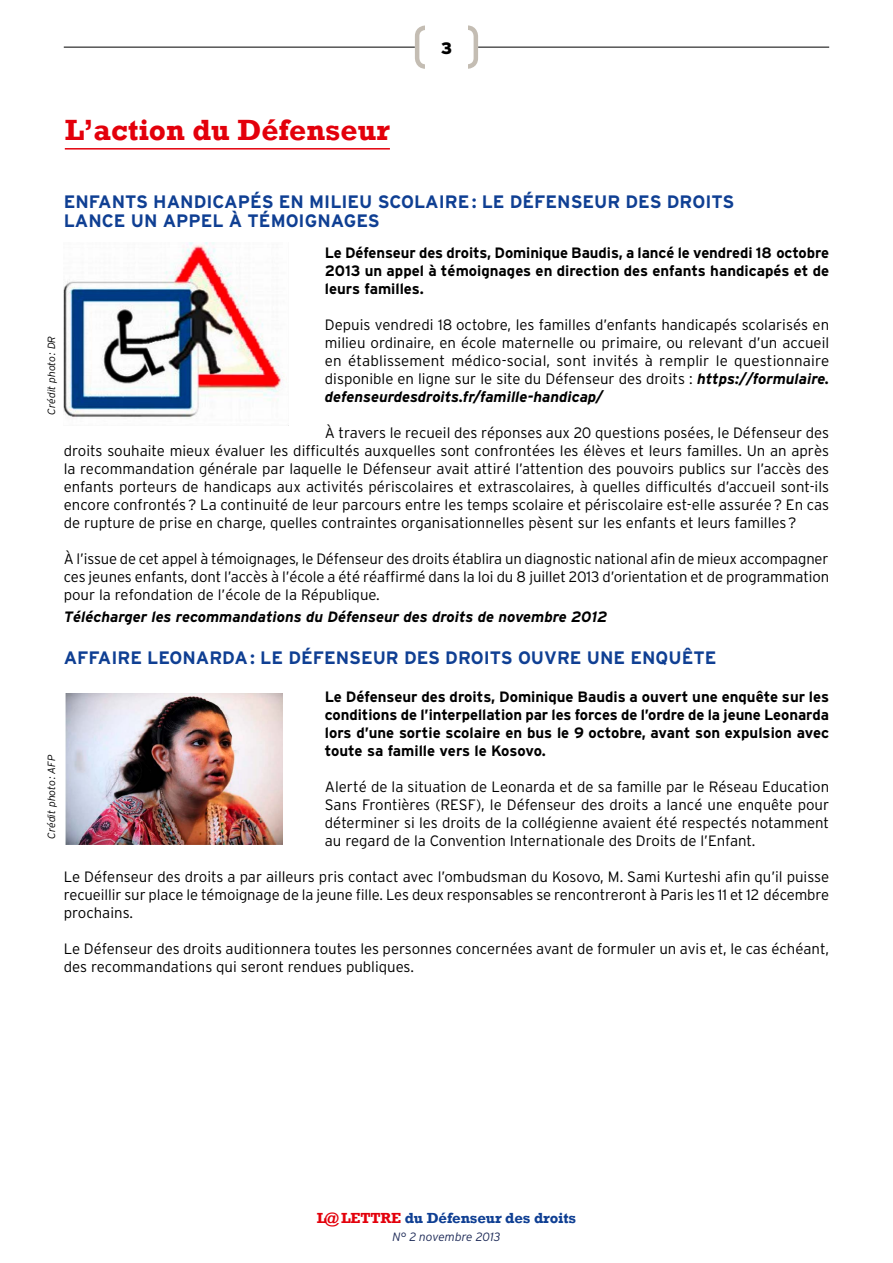
<style>
.page{position:relative;width:893px;height:1263px;background:#fff}
.page>*{position:absolute;margin:0;border:0;box-sizing:border-box;transform-origin:0 0}
.t1{font:700 30px "Rockwell";color:#e3000b}
.t2{font:700 18px "Interstate";color:#0f3f93}
.t3{font:900 16.5px "Interstate";color:#000}
.t4{font:300 15px/18px "Interstate";color:#000;text-align:justify}
.t5{font:700 15px/18px "Interstate";letter-spacing:-.005em;color:#000;text-align:justify}
.t6{font:italic 700 15px "Interstate";color:#000}
.t7{font:700 15px "Rockwell";letter-spacing:-.01em;color:#0f3f93}
.t8{font:italic 300 12px "Interstate";color:#1e2b58}
.t9{font:italic 300 10.5px "Interstate";color:#000}
.s1{font-weight:700;font-style:italic}
.s2{color:#e3000b}
</style>
<div class="page">
<hr style="left:64px;top:47px;width:351px;height:1px;background:#000">
<hr style="left:478px;top:47px;width:351px;height:1px;background:#000">
<div style="left:415px;top:25px;width:63px;height:44px;border:4px solid #c4bdb3;border-radius:9px"></div>
<div style="left:425px;top:21px;width:43px;height:52px;background:#fff"></div>
<img style="left:64px;top:242px;width:225px;height:184px">
<hr style="left:65px;top:148px;width:325px;height:2px;background:#e3000b">
<img style="left:66px;top:693px;width:216px;height:152px">
<h1 class="t1" style="left:65px;top:112px;width:327px">L’action du Défenseur</h1>
<p class="t3" style="left:441px;top:38px;width:13px">3</p>
<p class="t2" style="left:64px;top:191px;width:459px">Enfants handicapés en milieu scolaire: le Déf</p>
<p class="t2" style="left:546px;top:191px;width:188px">enseu r des droits</p>
<p class="t2" style="left:64px;top:210px;width:315px">lance u n appel à témoignages</p>
<p class="t5" style="left:325px;top:244px;width:506px">Le Défenseur des droits, Dominique Baudis, a lancé le vendredi 18 octobre 2013 un appel à témoignages en direction des enfants handicapés et de leurs familles.</p>
<p class="t4" style="left:325px;top:316px;width:506px">Depuis vendredi 18 octobre, les familles d’enfants handicapés scolarisés en milieu ordinaire, en école maternelle ou primaire, ou relevant d’un accueil en établissement médico-social, sont invités à remplir le questionnaire disponible en ligne sur le site du Défenseur des droits : <span class="s1">https://formulaire. defenseurdesdroits.fr/famille-handicap/</span></p>
<p class="t4" style="left:64px;top:424px;width:767px;text-indent:261px">À travers le recueil des réponses aux 20 questions posées, le Défenseur des droits souhaite mieux évaluer les difficultés auxquelles sont confrontées les élèves et leurs familles. Un an après la recommandation générale par laquelle le Défenseur avait attiré l’attention des pouvoirs publics sur l’accès des enfants porteurs de handicaps aux activités périscolaires et extrascolaires, à quelles difficultés d’accueil sont-ils encore confrontés? La continuité de leur parcours entre les temps scolaire et périscolaire est-elle assurée? En cas de rupture de prise en charge, quelles contraintes organisationnelles pèsent sur les enfants et leurs familles?</p>
<p class="t4" style="left:64px;top:550px;width:767px">À l’issue de cet appel à témoignages, le Défenseur des droits établira un diagnostic national afin de mieux accompagner ces jeunes enfants, dont l’accès à l’école a été réaffirmé dans la loi du 8 juillet 2013 d’orientation et de programmation pour la refondation de l’école de la République.</p>
<p class="t6" style="left:64px;top:608px;width:545px">Télécharger les recommandations du Défenseur des droits de novembre 2012</p>
<p class="t2" style="left:64px;top:647px;width:13px">Aff</p>
<p class="t2" style="left:98px;top:647px;width:203px">aire Leonarda: le Déf</p>
<p class="t2" style="left:324px;top:647px;width:394px">enseu r des droits ouvre u ne enqu ête</p>
<p class="t9" style="left:45px;top:415px;width:80px;rotate:-90deg">Crédit photo: DR</p>
<p class="t5" style="left:325px;top:688px;width:506px">Le Défenseur des droits, Dominique Baudis a ouvert une enquête sur les conditions de l’interpellation par les forces de l’ordre de la jeune Leonarda lors d’une sortie scolaire en bus le 9 octobre, avant son expulsion avec toute sa famille vers le Kosovo.</p>
<p class="t4" style="left:325px;top:778px;width:506px">Alerté de la situation de Leonarda et de sa famille par le Réseau Education Sans Frontières (RESF), le Défenseur des droits a lancé une enquête pour déterminer si les droits de la collégienne avaient été respectés notamment au regard de la Convention Internationale des Droits de l’Enfant.</p>
<p class="t4" style="left:64px;top:868px;width:767px">Le Défenseur des droits a par ailleurs pris contact avec l’ombudsman du Kosovo, M. Sami Kurteshi afin qu’il puisse recueillir sur place le témoignage de la jeune fille. Les deux responsables se rencontreront à Paris les 11 et 12 décembre prochains.</p>
<p class="t4" style="left:64px;top:940px;width:767px">Le Défenseur des droits auditionnera toutes les personnes concernées avant de formuler un avis et, le cas échéant, des recommandations qui seront rendues publiques.</p>
<p class="t9" style="left:45px;top:839px;width:86px;rotate:-90deg">Crédit photo: AFP</p>
<p class="t7" style="left:317px;top:1208px;width:261px"><span class="s2">L@ lettre</span> du Défenseur des droits</p>
<p class="t8" style="left:392px;top:1229px;width:110px">N° 2 novembre 2013</p>
</div>
